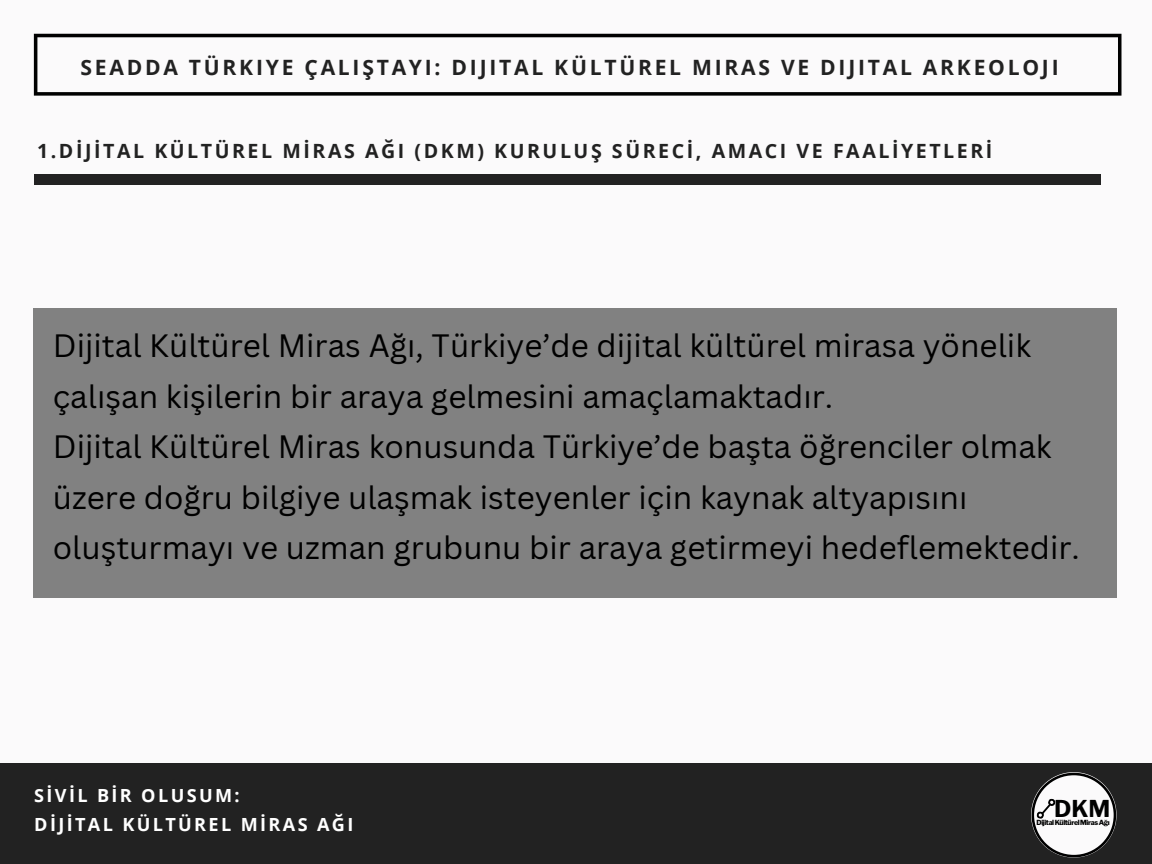
<style>
.page{position:relative;width:1152px;height:864px;background:#fbfafb}
.page>*{position:absolute;margin:0;border:0;box-sizing:border-box;transform-origin:0 0}
.t1{font:31.5px/50.7px "Canva Sans";color:#000}
.t2{font:700 23.1px "Libre Franklin";color:#000}
.t3{font:700 21.15px "Open Sans";letter-spacing:.13em;color:#222}
.t4{font:700 19.65px "Open Sans";letter-spacing:.13em;color:#222}
.t5{font:700 18.15px/29.2px "Open Sans";letter-spacing:.13em;color:#fff}
.t6{font:800 7.05px "Libre Franklin";letter-spacing:-.06em;color:#000}
</style>
<div class="page">
<svg style="left:34px;top:34px;width:1087px;height:62px"></svg>
<div style="left:34px;top:308px;width:1082px;height:289px;background:#818181"></div>
<div style="left:34px;top:174px;width:1066px;height:10px;background:#222"></div>
<div style="left:1px;top:763px;width:1151px;height:100px;background:#222"></div>
<svg style="left:1032px;top:773px;width:84px;height:84px"></svg>
<p class="t3" style="left:81px;top:53px;width:980px">SEADDA TÜRKIYE ÇALIŞTAYI: DIJITAL KÜLTÜREL MIRAS VE DIJITAL ARKEOLOJI</p>
<p class="t4" style="left:37px;top:137px;width:957px">1.DİJİTAL KÜLTÜREL MİRAS AĞI (DKM) KURULUŞ SÜRECİ, AMACI VE FAALİYETLERİ</p>
<p class="t1" style="left:53px;top:319px;width:1029px">Dijital Kültürel Miras Ağı, Türkiye’de dijital kültürel mirasa yönelik çalışan kişilerin bir araya gelmesini amaçlamaktadır.<br>Dijital Kültürel Miras konusunda Türkiye’de başta öğrenciler olmak üzere doğru bilgiye ulaşmak isteyenler için kaynak altyapısını oluşturmayı ve uzman grubunu bir araya getirmeyi hedeflemektedir.</p>
<p class="t5" style="left:34px;top:780px;width:321px">SİVİL BİR OLUSUM:<br>DİJİTAL KÜLTÜREL MİRAS AĞI</p>
<p class="t2" style="left:1054px;top:795px;width:58px">DKM</p>
<p class="t6" style="left:1037px;top:818px;width:75px">DijitalKültürelMirasAğı</p>
</div>
